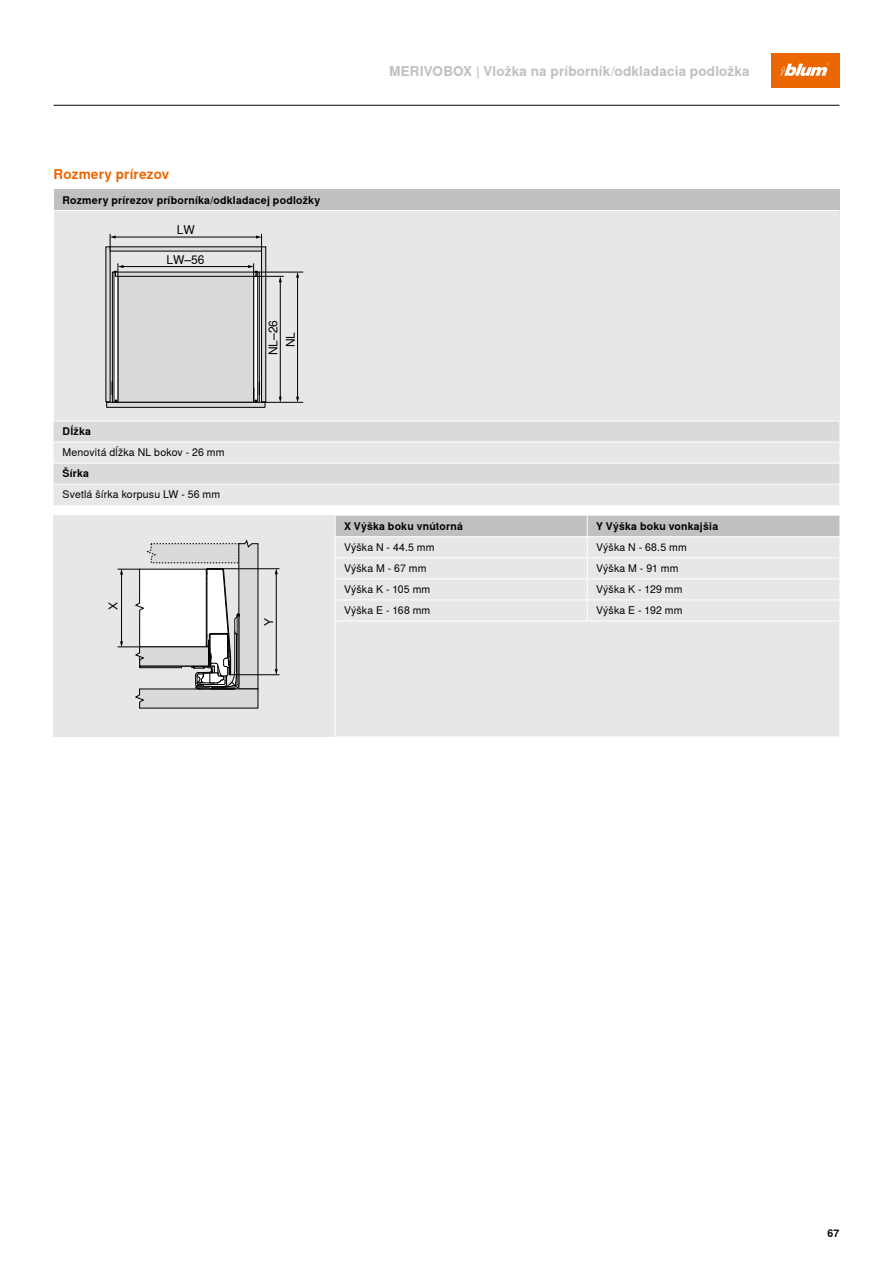
<style>
.page{position:relative;width:893px;height:1263px;background:#fff}
.page>*{position:absolute;margin:0;border:0;box-sizing:border-box;transform-origin:0 0}
._09_Tech_Head_Black_Bold_Right{font:700 13.5px "Nimbus Sans Global";letter-spacing:.01em;color:#c0c0c1}
._09_Tech_Subhead_Orange_Bold{font:700 13.5px "Nimbus Sans Global";letter-spacing:.015em;color:#ec6602}
.t1{font:12px "Nimbus Sans Global";color:#000}
._07_Table_Copy_Black_Regular_Left{font:10.5px "Nimbus Sans Global";letter-spacing:.015em;color:#000}
._07_Table_Head_Black_Bold_Left{font:700 10.5px "Nimbus Sans Global";letter-spacing:.02em;color:#000}
</style>
<div class="page">
<div style="left:771px;top:54px;width:68px;height:34px;background:#ec6602"></div>
<svg style="left:781px;top:63px;width:48px;height:13px"></svg>
<div style="left:54px;top:210px;width:785px;height:211px;background:#e7e7e7"></div>
<hr style="left:262px;top:247px;width:4px;height:155px;background:#dadada">
<div style="left:261px;top:247px;width:5px;height:155px;border:1px solid #000"></div>
<svg style="left:106px;top:264px;width:177px;height:143px"></svg>
<hr style="left:262px;top:402px;width:41px;height:1px;background:#000">
<hr style="left:115px;top:237px;width:142px;height:1px;background:#000">
<svg style="left:256px;top:234px;width:6px;height:13px"></svg>
<svg style="left:110px;top:234px;width:6px;height:13px"></svg>
<hr style="left:259px;top:272px;width:44px;height:1px;background:#000">
<hr style="left:297px;top:277px;width:1px;height:121px;background:#000">
<svg style="left:296px;top:272px;width:3px;height:6px"></svg>
<svg style="left:296px;top:397px;width:3px;height:5px"></svg>
<div style="left:54px;top:516px;width:281px;height:221px;background:#e7e7e7"></div>
<hr style="left:222px;top:568px;width:57px;height:1px;background:#000">
<hr style="left:276px;top:573px;width:1px;height:97px;background:#000">
<svg style="left:275px;top:568px;width:3px;height:6px"></svg>
<svg style="left:275px;top:669px;width:3px;height:5px"></svg>
<svg style="left:118px;top:540px;width:140px;height:168px"></svg>
<hr style="left:230px;top:674px;width:49px;height:1px;background:#000">
<div style="left:54px;top:189px;width:785px;height:21px;background:#c0c0c1"></div>
<div style="left:54px;top:422px;width:785px;height:20px;background:#dadada"></div>
<svg style="left:54px;top:443px;width:785px;height:62px;background:#e3e3e3"></svg>
<hr style="left:54px;top:210px;width:785px;height:1px;background:#fff">
<hr style="left:54px;top:463px;width:785px;height:1px;background:#fff">
<hr style="left:54px;top:484px;width:785px;height:1px;background:#fff">
<div style="left:336px;top:622px;width:503px;height:114px;background:#e7e7e7"></div>
<svg style="left:335px;top:516px;width:504px;height:105px;background:#e0e0e0"></svg>
<hr style="left:54px;top:105px;width:785px;height:1px;background:#000">
<p class="_09_Tech_Head_Black_Bold_Right" style="left:389px;top:63px;width:362px">MERIVOBOX | Vložka na príborník/odkladacia podložka</p>
<p class="_09_Tech_Subhead_Orange_Bold" style="left:54px;top:166px;width:117px">Rozmery prírezov</p>
<p class="_07_Table_Head_Black_Bold_Left" style="left:63px;top:194px;width:259px">Rozmery prírezov príborníka/odkladacej podložky</p>
<p class="t1" style="left:177px;top:223px;width:19px">LW</p>
<p class="t1" style="left:166px;top:253px;width:40px">LW–56</p>
<p class="t1" style="left:266px;top:355px;width:37px;rotate:-90deg">NL–26</p>
<p class="t1" style="left:284px;top:347px;width:17px;rotate:-90deg">NL</p>
<p class="_07_Table_Head_Black_Bold_Left" style="left:63px;top:426px;width:30px">Dĺžka</p>
<p class="_07_Table_Head_Black_Bold_Left" style="left:63px;top:468px;width:28px">Šírka</p>
<p class="_07_Table_Copy_Black_Regular_Left" style="left:63px;top:447px;width:164px">Menovitá dĺžka NL bokov - 26 mm</p>
<p class="_07_Table_Copy_Black_Regular_Left" style="left:63px;top:489px;width:159px">Svetlá šírka korpusu LW - 56 mm</p>
<p class="t1" style="left:106px;top:610px;width:10px;rotate:-90deg">X</p>
<p class="t1" style="left:262px;top:626px;width:10px;rotate:-90deg">Y</p>
<p class="_07_Table_Head_Black_Bold_Left" style="left:344px;top:520px;width:120px">X Výška boku vnútorná</p>
<p class="_07_Table_Head_Black_Bold_Left" style="left:596px;top:520px;width:124px">Y Výška boku vonkajšia</p>
<p class="_07_Table_Copy_Black_Regular_Left" style="left:344px;top:541px;width:92px">Výška N - 44.5 mm</p>
<p class="_07_Table_Copy_Black_Regular_Left" style="left:596px;top:541px;width:92px">Výška N - 68.5 mm</p>
<p class="_07_Table_Copy_Black_Regular_Left" style="left:344px;top:562px;width:84px">Výška M - 67 mm</p>
<p class="_07_Table_Copy_Black_Regular_Left" style="left:596px;top:562px;width:84px">Výška M - 91 mm</p>
<p class="_07_Table_Copy_Black_Regular_Left" style="left:344px;top:583px;width:88px">Výška K - 105 mm</p>
<p class="_07_Table_Copy_Black_Regular_Left" style="left:596px;top:583px;width:88px">Výška K - 129 mm</p>
<p class="_07_Table_Copy_Black_Regular_Left" style="left:344px;top:604px;width:88px">Výška E - 168 mm</p>
<p class="_07_Table_Copy_Black_Regular_Left" style="left:596px;top:604px;width:88px">Výška E - 192 mm</p>
<p class="_07_Table_Head_Black_Bold_Left" style="left:827px;top:1227px;width:13px">67</p>
</div>
